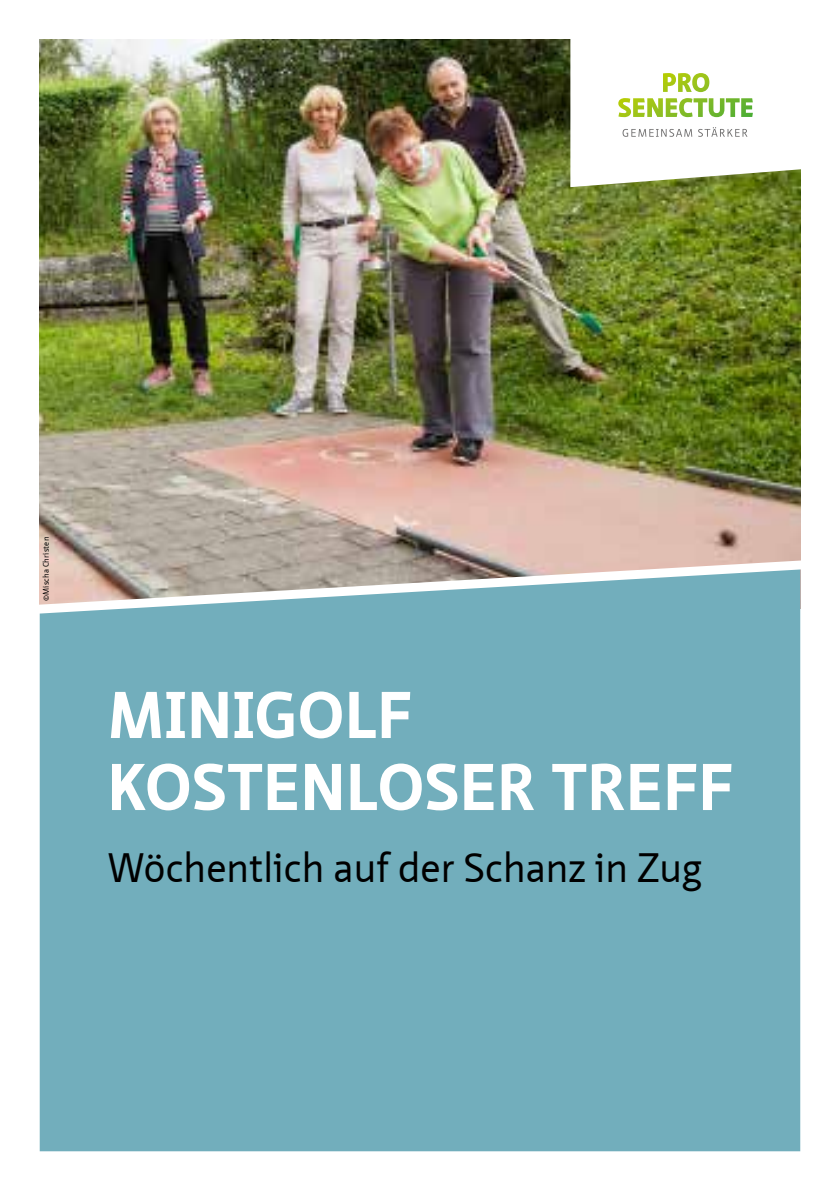
<style>
.page{position:relative;width:840px;height:1191px;background:#fff}
.page>*{position:absolute;margin:0;border:0;box-sizing:border-box;transform-origin:0 0}
.t1{font:700 64px/72px "Neue Sans Pro";letter-spacing:.02em;color:#fff}
.t2{font:40px "Neue Sans Pro";letter-spacing:-.005em;color:#000}
.t3{font:8px "Neue Sans Pro";letter-spacing:.02em;color:#000}
</style>
<div class="page">
<img style="left:40px;top:40px;width:759px;height:520px">
<div style="left:40px;top:614px;width:759px;height:537px;background:#72aebc"></div>
<svg style="left:39px;top:560px;width:762px;height:54px"></svg>
<svg style="left:570px;top:39px;width:231px;height:148px"></svg>
<svg style="left:622px;top:127px;width:125px;height:10px"></svg>
<svg style="left:618px;top:73px;width:134px;height:44px"></svg>
<p class="t3" style="left:41px;top:601px;width:66px;rotate:-90deg">©Mischa Christen</p>
<h1 class="t1" style="left:108px;top:678px;width:627px">MINIGOLF<br>KOSTENLOSER TREFF</h1>
<p class="t2" style="left:108px;top:841px;width:595px">Wöchentlich auf der Schanz in Zug</p>
</div>
